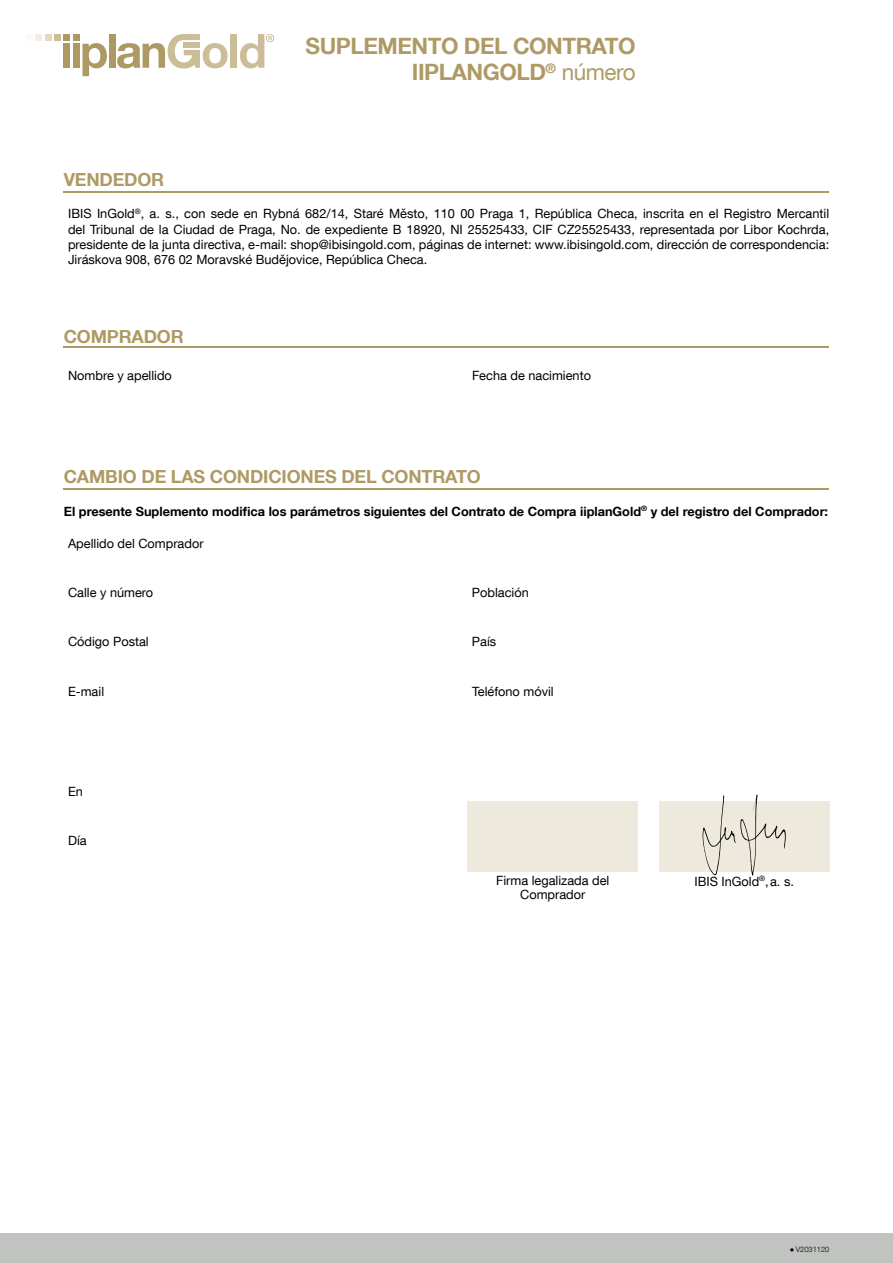
<style>
.page{position:relative;width:893px;height:1263px;background:#fff}
.page>*{position:absolute;margin:0;border:0;box-sizing:border-box;transform-origin:0 0}
.t1{font:700 22.5px "Helvetica Neue LT Com";letter-spacing:-.02em;color:#ae9a64}
.t2{font:700 18px "Helvetica Neue LT Com";letter-spacing:-.01em;color:#ae9a64}
.t3{font:12.75px/15.3px "Helvetica Neue LT Com";color:#000;text-align:justify}
.t4{font:700 12.75px "Helvetica Neue LT Com";color:#000}
.t5{font:300 7.5px "Helvetica Neue LT Com";color:#000}
.s1{font-weight:400}
.s2{font-family:"Arial Narrow";font-weight:400}
</style>
<div class="page">
<div style="left:0;top:1234px;width:893px;height:29px;background:#c1c3c1"></div>
<hr style="left:64px;top:191px;width:765px;height:1px;background:#ae9a64">
<hr style="left:64px;top:488px;width:765px;height:2px;background:#ae9a64">
<hr style="left:64px;top:346px;width:765px;height:2px;background:#ae9a64">
<div style="left:659px;top:801px;width:170px;height:71px;background:#eee9dd"></div>
<div style="left:468px;top:801px;width:170px;height:71px;background:#eee9dd"></div>
<div style="left:26px;top:34px;width:7px;height:7px;background:#fcfaf7"></div>
<div style="left:36px;top:34px;width:6px;height:7px;background:#f2ede6"></div>
<div style="left:45px;top:34px;width:7px;height:7px;background:#e0d9c4"></div>
<div style="left:54px;top:34px;width:7px;height:7px;background:#ccbd99"></div>
<div style="left:73px;top:34px;width:7px;height:7px;background:#ad9963"></div>
<div style="left:64px;top:44px;width:6px;height:24px;background:#ad9963"></div>
<div style="left:64px;top:34px;width:6px;height:7px;background:#ad9963"></div>
<div style="left:73px;top:44px;width:7px;height:24px;background:#ad9963"></div>
<svg style="left:83px;top:43px;width:24px;height:33px"></svg>
<div style="left:109px;top:34px;width:6px;height:34px;background:#ad9963"></div>
<div style="left:231px;top:34px;width:6px;height:34px;background:#ccbd99"></div>
<svg style="left:240px;top:34px;width:34px;height:34px"></svg>
<svg style="left:117px;top:34px;width:111px;height:35px"></svg>
<div style="left:184px;top:42px;width:16px;height:6px;background:#ccbd99"></div>
<svg style="left:702px;top:795px;width:84px;height:81px"></svg>
<h1 class="t1" style="left:306px;top:31px;width:332px">SUPLEMENTO DEL CONTRATO</h1>
<h2 class="t2" style="left:64px;top:168px;width:102px">VENDEDOR</h2>
<h1 class="t1" style="left:412px;top:58px;width:225px">IIPLANGOLD<sup>®</sup> <span class="s1">número</span></h1>
<p class="t3" style="left:68px;top:206px;width:763px">IBIS InGold<sup>®</sup>, a. s., con sede en Rybná 682/14, Staré Město, 110 00 Praga 1, República Checa, inscrita en el Registro Mercantil del Tribunal de la Ciudad de Praga, No. de expediente B 18920, NI 25525433, CIF CZ25525433, representada por Libor Kochrda, presidente de la junta directiva, e-mail: shop@ibisingold.com, páginas de internet: www.ibisingold.com, dirección de correspondencia:<br>Jiráskova 908, 676 02 Moravské Budějovice, República Checa.</p>
<h2 class="t2" style="left:64px;top:325px;width:121px">COMPRADOR</h2>
<p class="t3" style="left:68px;top:367px;width:105px">Nombre y apellido</p>
<p class="t3" style="left:472px;top:367px;width:121px">Fecha de nacimiento</p>
<h2 class="t2" style="left:64px;top:465px;width:419px">CAMBIO DE LAS CONDICIONES DEL CONTRATO</h2>
<p class="t4" style="left:64px;top:503px;width:766px">El presente Suplemento modifica los parámetros siguientes del Contrato de Compra iiplanGold<sup>®</sup> y del registro del Comprador:</p>
<p class="t3" style="left:68px;top:535px;width:137px">Apellido del Comprador</p>
<p class="t3" style="left:68px;top:584px;width:87px">Calle y número</p>
<p class="t3" style="left:68px;top:634px;width:82px">Código Postal</p>
<p class="t3" style="left:472px;top:584px;width:58px">Población</p>
<p class="t3" style="left:472px;top:634px;width:26px">País</p>
<p class="t3" style="left:68px;top:683px;width:38px">E-mail</p>
<p class="t3" style="left:472px;top:683px;width:83px">Teléfono móvil</p>
<p class="t3" style="left:68px;top:783px;width:16px">En</p>
<p class="t3" style="left:68px;top:833px;width:20px">Día</p>
<p class="t3" style="left:496px;top:874px;width:115px;line-height:13.5px;text-align:center">Firma legalizada del<br>Comprador</p>
<p class="t3" style="left:694px;top:873px;width:101px">IBIS InGold<sup>®</sup>, a. s.</p>
<p class="t5" style="left:790px;top:1245px;width:41px"><span class="s2">●</span> V2031120</p>
</div>
